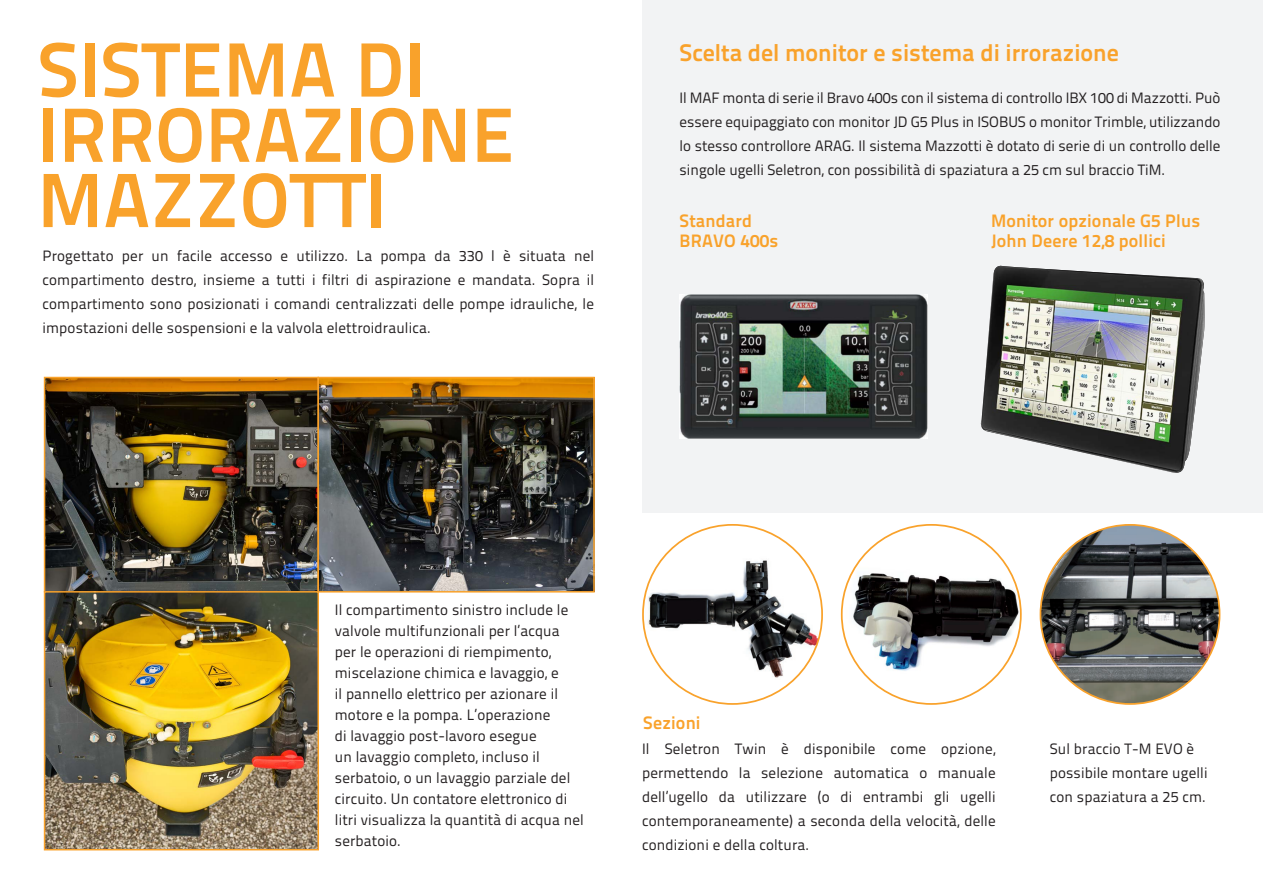
<style>
.page{position:relative;width:1263px;height:893px;background:#fff}
.page>*{position:absolute;margin:0;border:0;box-sizing:border-box;transform-origin:0 0}
.t1{font:700 76.8px/65.2px "Titillium Text 22 L";letter-spacing:.01em;color:#f9a22b}
.t2{font:700 24px "Titillium Text 22 L";color:#f9a22b}
.t3{font:700 18px "Titillium Text 22 L";letter-spacing:.01em;color:#f9a22b}
.t4{font:15px/24px "Titillium Text 22 L";letter-spacing:.01em;color:#231f20;text-align:justify}
</style>
<div class="page">
<img style="left:47px;top:380px;width:545px;height:210px">
<div style="left:44px;top:377px;width:275px;height:216px;border:2px solid #f9a22b"></div>
<div style="left:317px;top:377px;width:278px;height:216px;border:2px solid #f9a22b"></div>
<img style="left:47px;top:594px;width:269px;height:253px">
<div style="left:44px;top:591px;width:275px;height:259px;border:2px solid #f9a22b"></div>
<div style="left:642px;top:0;width:621px;height:512px;background:#f2f3f4"></div>
<img style="left:680px;top:294px;width:247px;height:144px">
<img style="left:980px;top:266px;width:225px;height:207px">
<img style="left:643px;top:525px;width:179px;height:179px;border-radius:90px">
<img style="left:842px;top:561px;width:179px;height:123px">
<img style="left:1040px;top:525px;width:179px;height:179px;border-radius:90px">
<p class="t1" style="left:38px;top:33px;width:478px">SISTEMA DI<br>IRRORAZIONE<br>MAZZOTTI</p>
<p class="t4" style="left:43px;top:243px;width:553px">Progettato per un facile accesso e utilizzo. La pompa da 330 l è situata nel compartimento destro, insieme a tutti i filtri di aspirazione e mandata. Sopra il compartimento sono posizionati i comandi centralizzati delle pompe idrauliche, le impostazioni delle sospensioni e la valvola elettroidraulica.</p>
<p class="t2" style="left:680px;top:34px;width:441px">Scelta del monitor e sistema di irrorazione</p>
<p class="t4" style="left:680px;top:84px;width:542px">Il MAF monta di serie il Bravo 400s con il sistema di controllo IBX 100 di Mazzotti. Può essere equipaggiato con monitor JD G5 Plus in ISOBUS o monitor Trimble, utilizzando lo stesso controllore ARAG. Il sistema Mazzotti è dotato di serie di un controllo delle singole ugelli Seletron, con possibilità di spaziatura a 25 cm sul braccio TiM.</p>
<p class="t3" style="left:680px;top:207px;width:74px">Standard</p>
<p class="t3" style="left:680px;top:227px;width:100px">BRAVO 400s</p>
<p class="t3" style="left:991px;top:207px;width:211px">Monitor opzionale G5 Plus</p>
<p class="t3" style="left:991px;top:227px;width:176px">John Deere 12,8 pollici</p>
<p class="t4" style="left:335px;top:599px;width:250px;line-height:21px;text-align:left">Il compartimento sinistro include le valvole multifunzionali per l’acqua per le operazioni di riempimento, miscelazione chimica e lavaggio, e<br>il pannello elettrico per azionare il motore e la pompa. L’operazione<br>di lavaggio post-lavoro esegue<br>un lavaggio completo, incluso il serbatoio, o un lavaggio parziale del circuito. Un contatore elettronico di litri visualizza la quantità di acqua nel serbatoio.</p>
<p class="t3" style="left:643px;top:708px;width:59px">Sezioni</p>
<p class="t4" style="left:642px;top:736px;width:355px">Il Seletron Twin è disponibile come opzione, permettendo la selezione automatica o manuale dell’ugello da utilizzare (o di entrambi gli ugelli contemporaneamente) a seconda della velocità, delle condizioni e della coltura.</p>
<p class="t4" style="left:1050px;top:736px;width:159px;text-align:left">Sul braccio T-M EVO è possibile montare ugelli con spaziatura a 25 cm.</p>
</div>
